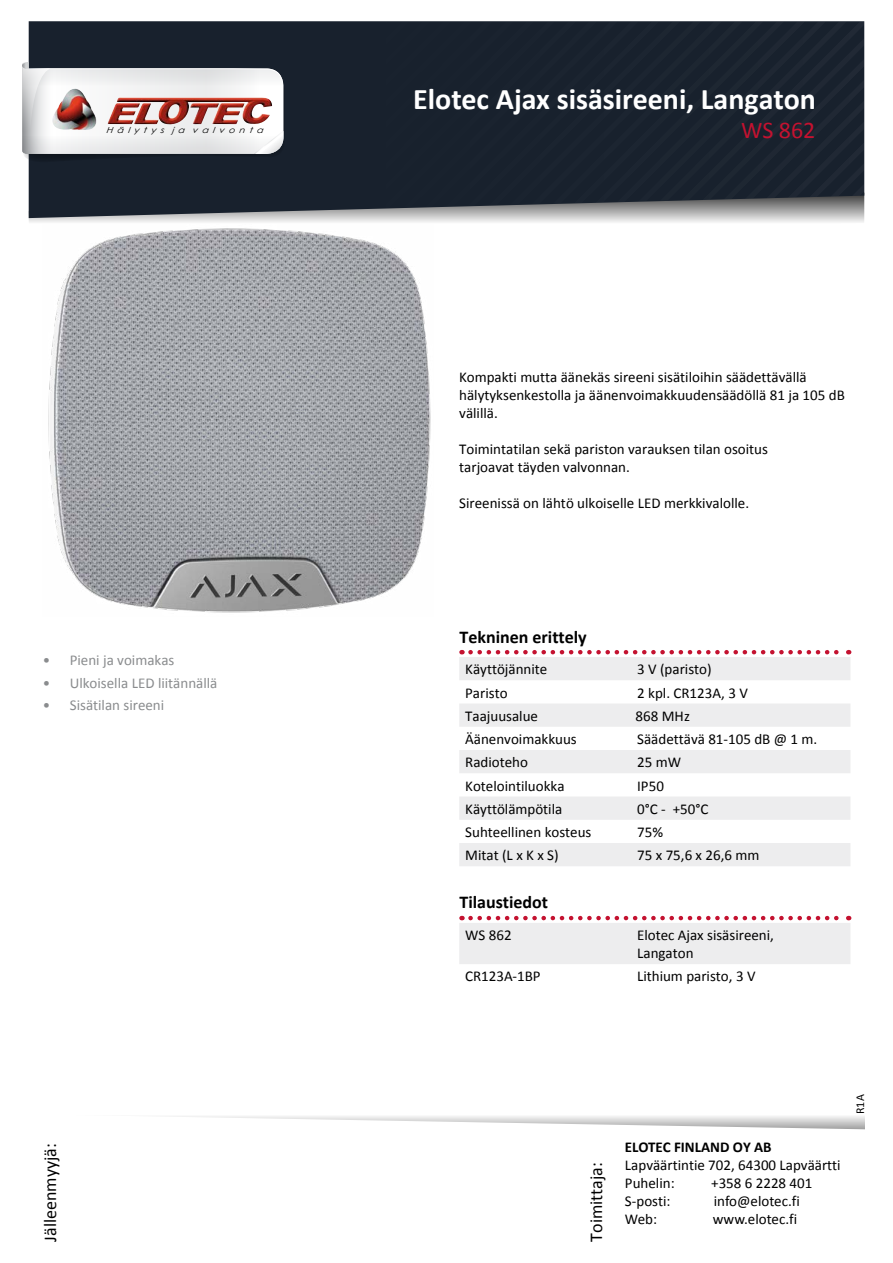
<style>
.page{position:relative;width:893px;height:1263px;background:#fff}
.page>*{position:absolute;margin:0;border:0;box-sizing:border-box;transform-origin:0 0}
.t1{font:700 30px "Calibri";color:#fff}
.t2{font:24px "Calibri";color:#c41230}
.t3{font:700 18px "Calibri";color:#000}
.t4{font:18px "Calibri";color:#000}
.t5{font:15px/18px "Calibri";color:#000}
.t6{font:15px "Calibri";color:#8a8c8e}
.t7{font:700 15px "Calibri";color:#000}
.t8{font:12px "Calibri";color:#000}
.t9{font:italic 8.25px "Century Gothic";color:#000;scale:1.16 1}
</style>
<div class="page">
<svg style="left:173px;top:1116px;width:692px;height:14px"></svg>
<svg style="left:22px;top:21px;width:842px;height:201px;background:#40454e"></svg>
<img style="left:48px;top:228px;width:383px;height:385px">
<svg style="left:470px;top:650px;width:379px;height:4px"></svg>
<svg style="left:459px;top:657px;width:391px;height:209px;fill:#ededee"></svg>
<svg style="left:459px;top:916px;width:391px;height:48px;background:#ede7e9"></svg>
<h1 class="t1" style="left:413px;top:80px;width:404px">Elotec Ajax sisäsireeni, Langaton</h1>
<p class="t9" style="left:106px;top:124px;width:139px">Hälytys j a valvonta</p>
<h2 class="t2" style="left:741px;top:115px;width:76px">WS 862</h2>
<p class="t6" style="left:43px;top:651px;width:133px">• Pieni ja voimakas</p>
<p class="t6" style="left:43px;top:673px;width:176px">• Ulkoisella LED liitännällä</p>
<p class="t6" style="left:43px;top:698px;width:123px">• Sisätilan sireeni</p>
<p class="t4" style="left:43px;top:1241px;width:100px;rotate:-90deg">Jälleenmyyjä:</p>
<p class="t5" style="left:459px;top:368px;width:387px">Kompakti mutta äänekäs sireeni sisätiloihin säädettävällä hälytyksenkestolla ja äänenvoimakkuudensäädöllä 81 ja 105 dB välillä.</p>
<p class="t5" style="left:459px;top:441px;width:310px">Toimintatilan sekä pariston varauksen tilan osoitus tarjoavat täyden valvonnan.</p>
<p class="t5" style="left:459px;top:495px;width:291px">Sireenissä on lähtö ulkoiselle LED merkkivalolle.</p>
<p class="t3" style="left:459px;top:629px;width:129px">Tekninen erittely</p>
<p class="t5" style="left:465px;top:661px;width:84px">Käyttöjännite</p>
<p class="t5" style="left:637px;top:660px;width:76px">3 V (paristo)</p>
<p class="t5" style="left:465px;top:685px;width:44px">Paristo</p>
<p class="t5" style="left:637px;top:683px;width:112px">2 kpl. CR123A, 3 V</p>
<p class="t5" style="left:465px;top:708px;width:74px">Taajuusalue</p>
<p class="t5" style="left:636px;top:707px;width:56px">868 MHz</p>
<p class="t5" style="left:465px;top:731px;width:113px">Äänenvoimakkuus</p>
<p class="t5" style="left:637px;top:731px;width:182px">Säädettävä 81-105 dB @ 1 m.</p>
<p class="t5" style="left:465px;top:753px;width:64px">Radioteho</p>
<p class="t5" style="left:637px;top:753px;width:45px">25 mW</p>
<p class="t5" style="left:465px;top:778px;width:101px">Kotelointiluokka</p>
<p class="t5" style="left:637px;top:776px;width:28px">IP50</p>
<p class="t5" style="left:465px;top:801px;width:99px">Käyttölämpötila</p>
<p class="t5" style="left:637px;top:800px;width:73px">0°С - +50°С</p>
<p class="t5" style="left:465px;top:824px;width:128px">Suhteellinen kosteus</p>
<p class="t5" style="left:637px;top:823px;width:27px">75%</p>
<p class="t5" style="left:465px;top:846px;width:95px">Mitat (L x K x S)</p>
<p class="t5" style="left:637px;top:846px;width:124px">75 x 75,6 x 26,6 mm</p>
<p class="t3" style="left:459px;top:895px;width:90px">Tilaustiedot</p>
<p class="t5" style="left:465px;top:926px;width:48px">WS 862</p>
<p class="t5" style="left:637px;top:926px;width:138px">Elotec Ajax sisäsireeni,<br>Langaton</p>
<p class="t5" style="left:465px;top:967px;width:77px">CR123A-1BP</p>
<p class="t5" style="left:637px;top:967px;width:120px">Lithium paristo, 3 V</p>
<p class="t4" style="left:589px;top:1241px;width:81px;rotate:-90deg">Toimittaja:</p>
<p class="t7" style="left:625px;top:1137px;width:148px">ELOTEC FINLAND OY AB</p>
<p class="t5" style="left:625px;top:1157px;width:217px">Lapväärtintie 702, 64300 Lapväärtti<br>Puhelin:</p>
<p class="t5" style="left:711px;top:1173px;width:103px">+358 6 2228 401</p>
<p class="t5" style="left:625px;top:1193px;width:47px">S-posti:</p>
<p class="t5" style="left:714px;top:1191px;width:88px">info@elotec.fi</p>
<p class="t5" style="left:625px;top:1209px;width:34px">Web:</p>
<p class="t5" style="left:713px;top:1209px;width:86px">www.elotec.fi</p>
<p class="t8" style="left:853px;top:1114px;width:21px;rotate:-90deg">R1A</p>
</div>
